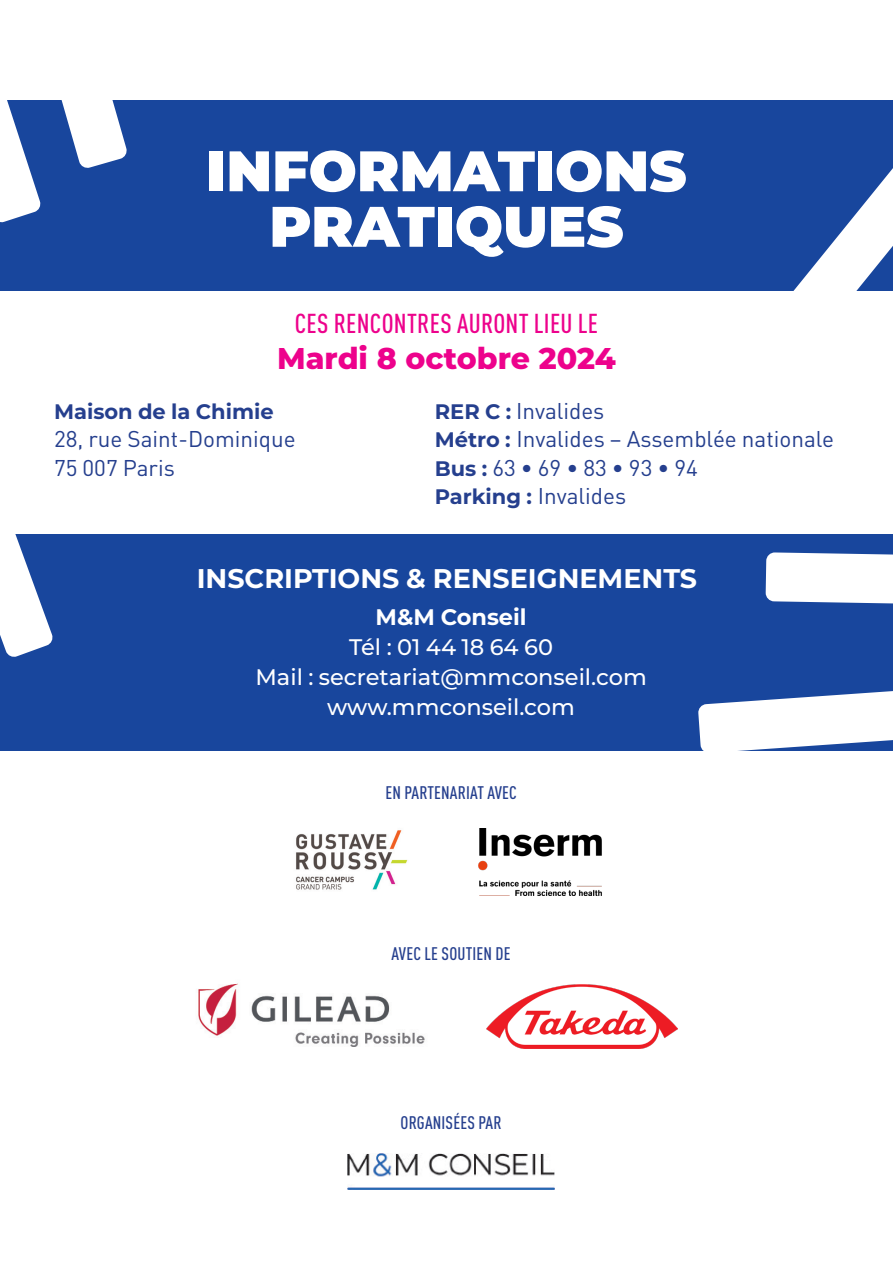
<style>
.page{position:relative;width:893px;height:1263px;background:#fff}
.page>*{position:absolute;margin:0;border:0;box-sizing:border-box;transform-origin:0 0}
.t1{font:900 57px/55.5px "Montserrat";color:#fff;text-align:center}
.t2{font:800 30px "Montserrat";color:#ed028c}
.t3{font:700 27px "Montserrat";color:#fff}
.t4{font:500 condensed 27px "DIN Pro";letter-spacing:.01em;color:#ed028c}
.t5{font:22.5px/28.5px "DIN Pro";color:#253f8e}
.t6{font:500 22.5px "Montserrat";color:#fff}
.t7{font:700 22.5px "Montserrat";color:#fff}
.t8{font:700 21px "Montserrat";color:#253f8e}
.t9{font:500 condensed 18px "DIN Pro";letter-spacing:.01em;color:#253f8e}
.s1{font-family:"Montserrat";font-weight:700;font-size:21px}
</style>
<div class="page">
<div style="left:0;top:100px;width:893px;height:650px;background:#18469d"></div>
<div style="left:0;top:292px;width:893px;height:242px;background:#fff"></div>
<img style="left:347px;top:1154px;width:208px;height:35px">
<img style="left:198px;top:983px;width:227px;height:64px">
<img style="left:487px;top:984px;width:190px;height:64px">
<svg style="left:0;top:100px;width:127px;height:123px"></svg>
<svg style="left:766px;top:552px;width:127px;height:52px;background:#f0f3f8"></svg>
<svg style="left:698px;top:691px;width:195px;height:60px"></svg>
<svg style="left:0;top:534px;width:53px;height:123px"></svg>
<svg style="left:714px;top:168px;width:179px;height:124px"></svg>
<img style="left:478px;top:828px;width:124px;height:67px">
<img style="left:296px;top:830px;width:112px;height:60px">
<p class="t1" style="left:206px;top:140px;width:482px">INFORMATIONS<br>PRATIQUES</p>
<p class="t4" style="left:295px;top:304px;width:305px">CES RENCONTRES AURONT LIEU LE</p>
<p class="t2" style="left:277px;top:337px;width:340px">Mardi 8 octobre 2024</p>
<p class="t8" style="left:54px;top:396px;width:221px">Maison de la Chimie</p>
<p class="t5" style="left:54px;top:423px;width:243px">28, rue Saint-Dominique</p>
<p class="t5" style="left:54px;top:451px;width:122px">75 007 Paris</p>
<p class="t5" style="left:435px;top:394px;width:171px"><span class="s1">RER C :</span> Invalides</p>
<p class="t5" style="left:435px;top:423px;width:401px"><span class="s1">Métro :</span> Invalides – Assemblée nationale<br><span class="s1">Bus :</span> 63 • 69 • 83 • 93 • 94</p>
<p class="t5" style="left:435px;top:480px;width:193px"><span class="s1">Parking :</span> Invalides</p>
<p class="t3" style="left:197px;top:559px;width:502px">INSCRIPTIONS &amp; RENSEIGNEMENTS</p>
<p class="t7" style="left:376px;top:601px;width:153px">M&amp;M Conseil</p>
<p class="t6" style="left:349px;top:632px;width:205px">Tél : 01 44 18 64 60</p>
<p class="t6" style="left:255px;top:662px;width:393px">Mail : secretariat@mmconseil.com</p>
<p class="t6" style="left:327px;top:692px;width:249px">www.mmconseil.com</p>
<p class="t9" style="left:385px;top:779px;width:133px">EN PARTENARIAT AVEC</p>
<p class="t9" style="left:392px;top:940px;width:121px">AVEC LE SOUTIEN DE</p>
<p class="t9" style="left:401px;top:1109px;width:103px">ORGANISÉES PAR</p>
</div>
